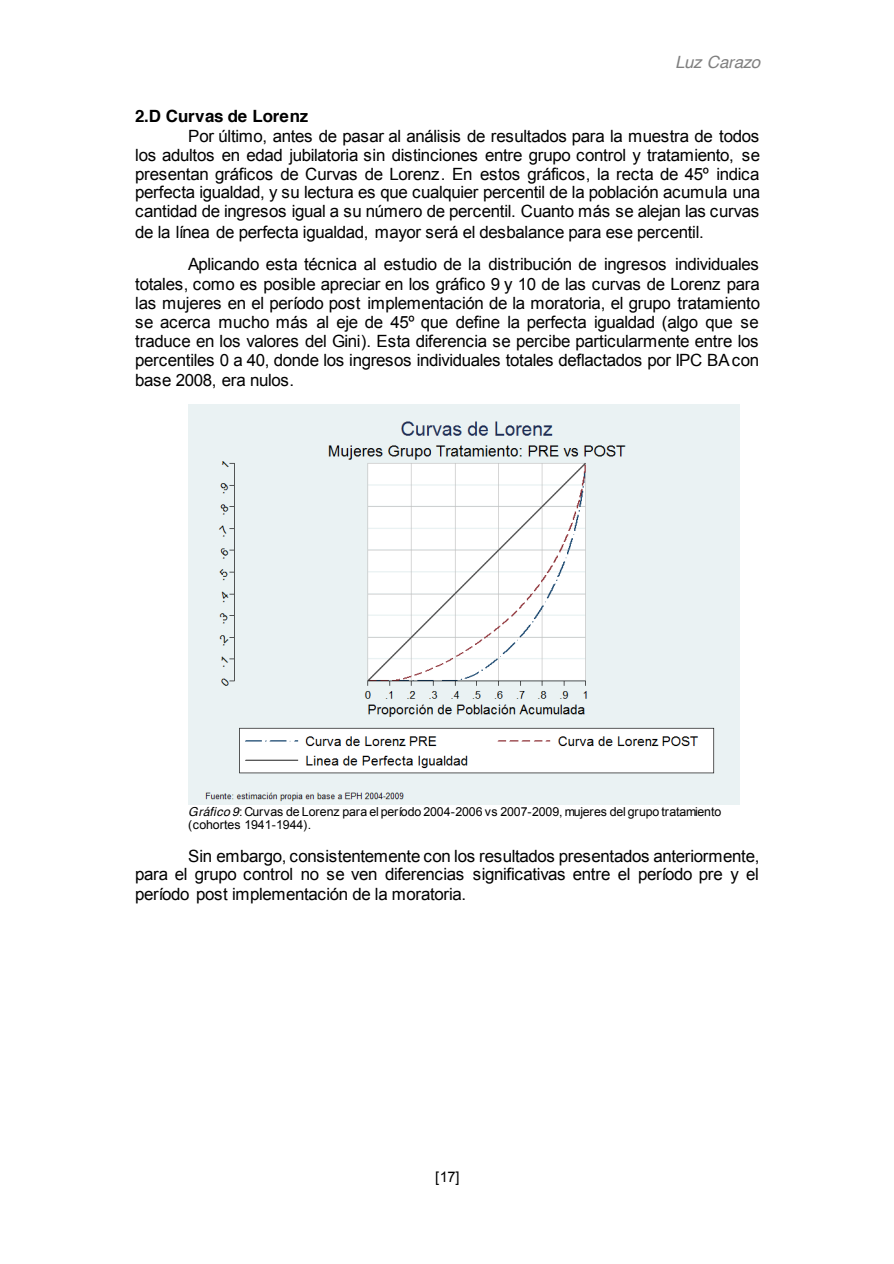
<style>
.page{position:relative;width:894px;height:1264px;background:#fff}
.page>*{position:absolute;margin:0;border:0;box-sizing:border-box;transform-origin:0 0}
.t1{font:16.8px/19.4px "Arial";letter-spacing:-.025em;color:#000;text-align:justify}
.t2{font:700 16.8px "Helvetica";letter-spacing:-.005em;color:#000}
.t3{font:italic 16.8px "Helvetica";letter-spacing:-.025em;color:#808080}
.t4{font:14.7px "Arial";color:#000}
.t5{font:12.3px/13.5px "Arial";letter-spacing:-.01em;color:#000}
.s1{font-family:"Helvetica";font-style:italic}
</style>
<div class="page">
<img style="left:188px;top:404px;width:551px;height:400px">
<p class="t3" style="left:675px;top:55px;width:86px">Luz Carazo</p>
<p class="t2" style="left:135px;top:109px;width:174px">2.D Curvas de Lorenz</p>
<p class="t1" style="left:135px;top:126px;width:626px;text-indent:53px">Por último, antes de pasar al análisis de resultados para la muestra de todos los adultos en edad jubilatoria sin distinciones entre grupo control y tratamiento, se presentan gráficos de Curvas de Lorenz. En estos gráficos, la recta de 45º indica perfecta igualdad, y su lectura es que cualquier percentil de la población acumula una cantidad de ingresos igual a su número de percentil. Cuanto más se alejan las curvas de la línea de perfecta igualdad, mayor será el desbalance para ese percentil.</p>
<p class="t1" style="left:135px;top:255px;width:626px;text-indent:53px">Aplicando esta técnica al estudio de la distribución de ingresos individuales totales, como es posible apreciar en los gráfico 9 y 10 de las curvas de Lorenz para las mujeres en el período post implementación de la moratoria, el grupo tratamiento se acerca mucho más al eje de 45º que define la perfecta igualdad (algo que se traduce en los valores del Gini). Esta diferencia se percibe particularmente entre los percentiles 0 a 40, donde los ingresos individuales totales deflactados por IPC BA con base 2008, era nulos.</p>
<p class="t5" style="left:188px;top:804px;width:534px"><span class="s1">Gráfico 9</span>: Curvas de Lorenz para el período 2004-2006 vs 2007-2009, mujeres del grupo tratamiento (cohortes 1941-1944).</p>
<p class="t1" style="left:135px;top:847px;width:625px;line-height:18px;text-align:right">Sin embargo, consistentemente con los resultados presentados anteriormente,<br>para el grupo control no se ven diferencias significativas entre el período pre y el</p>
<p class="t1" style="left:135px;top:884px;width:332px">período post implementación de la moratoria.</p>
<p class="t4" style="left:435px;top:1168px;width:26px">[17]</p>
</div>
